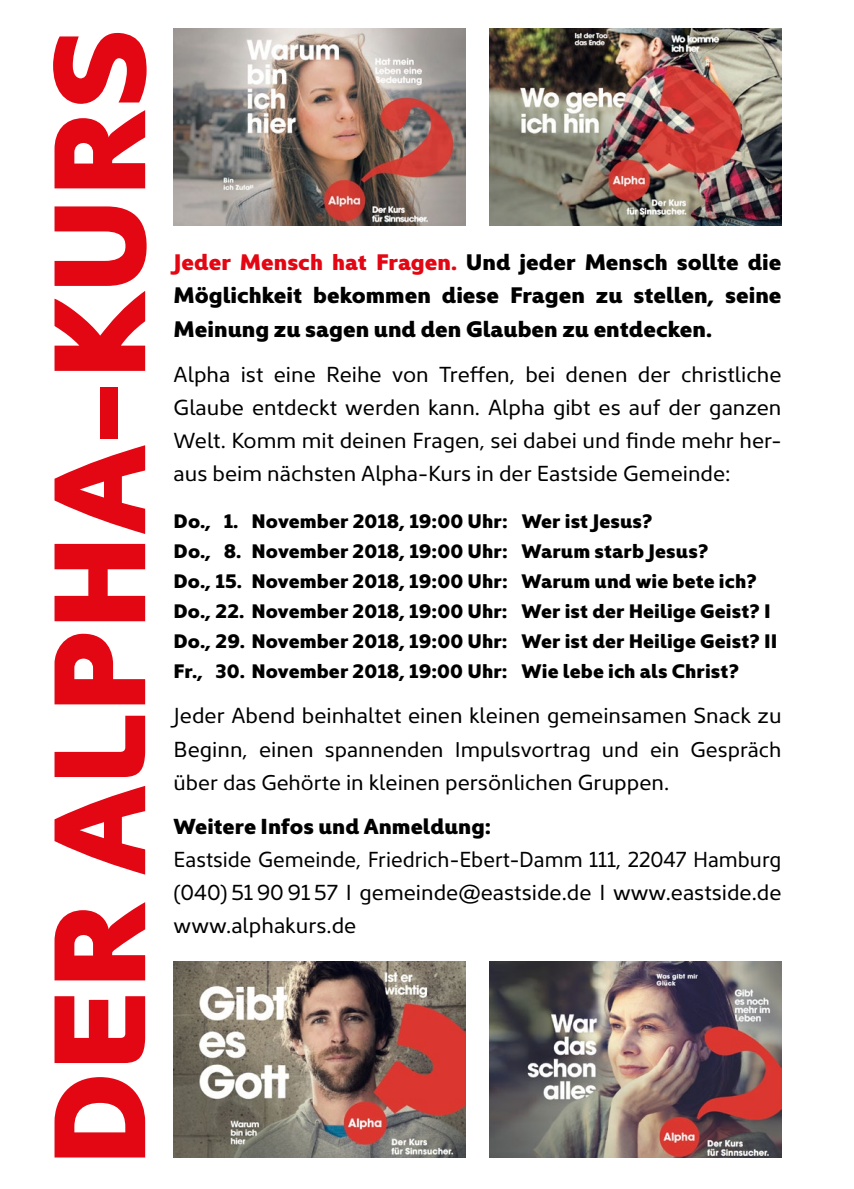
<style>
.page{position:relative;width:854px;height:1189px;background:#fff}
.page>*{position:absolute;margin:0;border:0;box-sizing:border-box;transform-origin:0 0}
.t1{font:900 131.6px "Kyrial Display Pro";color:#e30613}
.t2{font:900 22.8px/33.2px "Kyrial Display Pro";color:#000;text-align:justify}
.t3{font:22px/33.2px "Kyrial Sans Pro";color:#000;text-align:justify}
.t4{font:22px/33.2px "Kyrial Sans Pro";color:#000;text-align:justify;scale:.96 1}
.t5{font:900 22px "Kyrial Display Pro";color:#000}
.t6{font:21.6px "Kyrial Sans Pro";color:#000}
.t7{font:900 19.8px/30px "Kyrial Display Pro";letter-spacing:.005em;color:#000}
.s1{color:#e30613}
.s2{font-size:22px}
.s3{font-size:21.6px}
</style>
<div class="page">
<img style="left:174px;top:28px;width:291px;height:197px">
<img style="left:490px;top:28px;width:291px;height:197px">
<img style="left:174px;top:961px;width:291px;height:197px">
<img style="left:490px;top:961px;width:291px;height:197px">
<h1 class="t1" style="left:-3px;top:1167px;width:1140px;rotate:-90deg">DER ALPHA-KURS</h1>
<p class="t2" style="left:174px;top:244px;width:609px"><span class="s1">Jeder Mensch hat Fragen.</span> Und jeder Mensch sollte die Möglichkeit bekommen diese Fragen zu stellen, seine Meinung zu sagen und den Glauben zu entdecken.</p>
<p class="t3" style="left:174px;top:356px;width:609px">Alpha ist eine Reihe von Treffen, bei denen der christliche Glaube entdeckt werden kann. Alpha gibt es auf der ganzen Welt. Komm mit deinen Fragen, sei dabei und finde mehr her&shy;aus beim nächsten Alpha-Kurs in der Eastside Gemeinde:</p>
<p class="t7" style="left:174px;top:504px;width:605px">Do., 1. November 2018, 19:00 Uhr: Wer ist Jesus?<br>Do., 8. November 2018, 19:00 Uhr: Warum starb Jesus?<br>Do., 15. November 2018, 19:00 Uhr: Warum und wie bete ich?<br>Do., 22. November 2018, 19:00 Uhr: Wer ist der Heilige Geist? I Do., 29. November 2018, 19:00 Uhr: Wer ist der Heilige Geist? II Fr., 30. November 2018, 19:00 Uhr: Wie lebe ich als Christ?</p>
<p class="t3" style="left:174px;top:698px;width:609px">Jeder Abend beinhaltet einen kleinen gemeinsamen Snack zu</p>
<p class="t6" style="left:174px;top:734px;width:609px"><span class="s2">Beginn, einen</span> spannenden Impulsvortrag und ein Gespräch</p>
<p class="t3" style="left:174px;top:764px;width:497px"><span class="s3">über das Gehörte</span> in kleinen persönlichen Gruppen.</p>
<p class="t5" style="left:174px;top:809px;width:319px">Weitere Infos und Anmeldung:</p>
<p class="t4" style="left:174px;top:841px;width:635px">Eastside Gemeinde, Friedrich-Ebert-Damm 111, 22047 Hamburg (040) 51 90 91 57 I gemeinde@eastside.de I www.eastside.de www.alphakurs.de</p>
</div>
